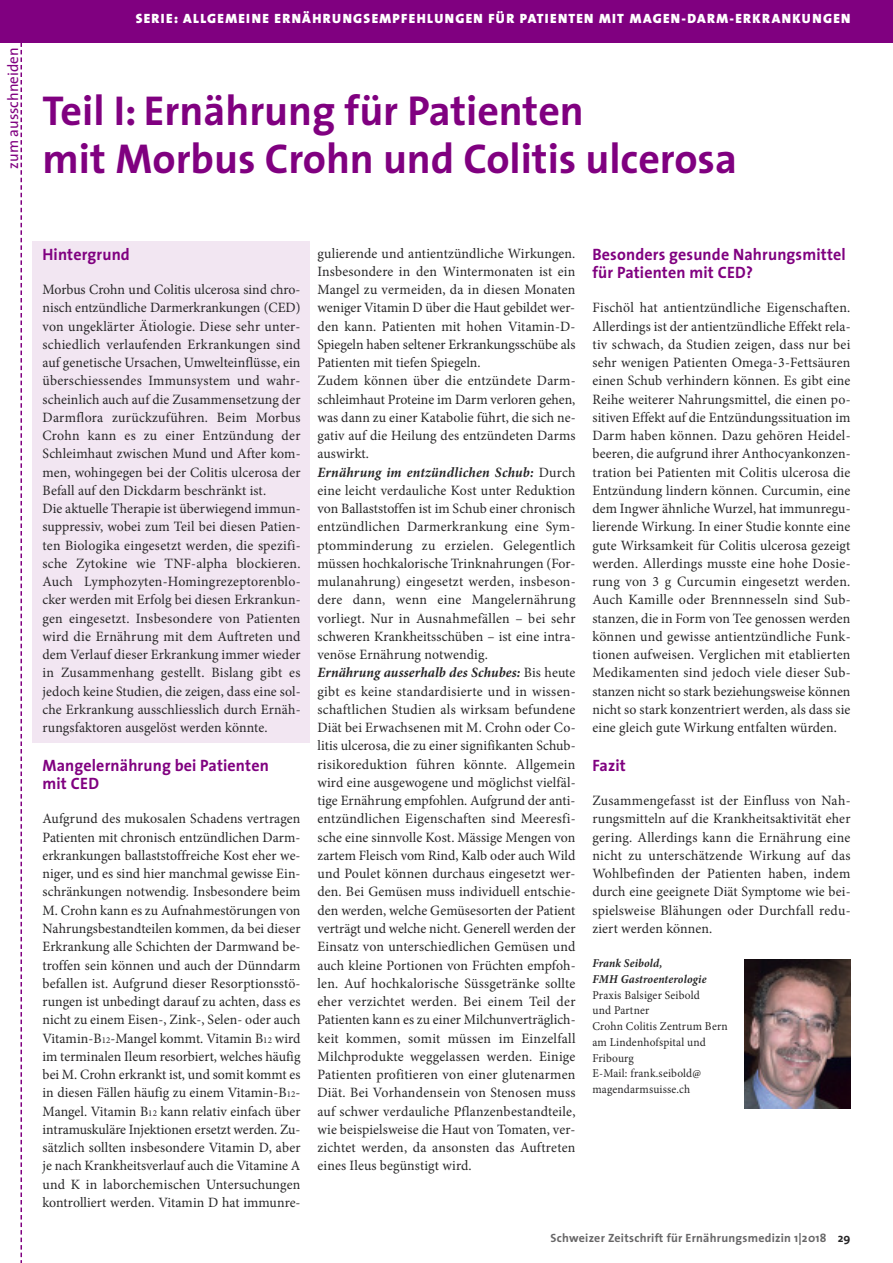
<style>
.page{position:relative;width:893px;height:1263px;background:#fff}
.page>*{position:absolute;margin:0;border:0;box-sizing:border-box;transform-origin:0 0}
.t1{font:700 42px "The Sans";color:#800080}
.t2{font:700 16.5px/18.3px "The Sans";letter-spacing:.01em;color:#800080}
.t3{font:15px "The Sans";color:#800080}
.t4{font:14.25px/18.3px "Minion Pro";letter-spacing:.01em;color:#272627;text-align:justify}
.t5{font:900 13.5px "The Sans";letter-spacing:.1em;color:#fff}
.t6{font:12px/15.8px "Minion Pro";letter-spacing:.015em;color:#272627;scale:.95 1}
.t7{font:700 12px "The Sans";letter-spacing:.02em;color:#686768}
.t8{font:italic 700 12px/15.8px "Minion Pro";letter-spacing:.015em;color:#272627;scale:.95 1}
.s1{font-size:9px}
.s2{font-weight:700;font-style:italic}
.s3{color:#272627}
</style>
<div class="page">
<div style="left:32px;top:242px;width:278px;height:501px;background:#f2e6f2"></div>
<div style="left:0;top:0;width:893px;height:43px;background:#800080"></div>
<svg style="left:21px;top:43px;width:1px;height:1220px"></svg>
<img style="left:744px;top:959px;width:106px;height:149px">
<p class="t3" style="left:7px;top:169px;width:122px;rotate:-90deg">zum ausschneiden</p>
<p class="t5" style="left:136px;top:13px;width:716px">SERIE: ALLGEMEINE ERNÄHRUNGSEMPFEHLUNGEN FÜR PATIENTEN MIT MAGEN-DARM-ERKRANKUNGEN</p>
<h1 class="t1" style="left:43px;top:94px;width:543px">Teil I: Ernährung für Patienten</h1>
<h1 class="t1" style="left:43px;top:142px;width:696px">mit Morbus Crohn und Colitis ulcerosa</h1>
<p class="t2" style="left:43px;top:246px;width:89px">Hintergrund</p>
<p class="t4" style="left:43px;top:282px;width:260px;text-align:left">Morbus Crohn und Colitis ulcerosa sind chro&shy;nisch entzündliche Darmerkrankungen (CED) von ungeklärter Ätiologie. Diese sehr unter&shy;schiedlich verlaufenden Erkrankungen sind auf genetische Ursachen, Umwelteinflüsse, ein überschiessendes Immunsystem und wahr&shy;scheinlich auch auf die Zusammensetzung der Darmflora zurückzuführen. Beim Morbus Crohn kann es zu einer Entzündung der Schleimhaut zwischen Mund und After kom&shy;men, wohingegen bei der Colitis ulcerosa der Befall auf den Dickdarm beschränkt ist.<br>Die aktuelle Therapie ist überwiegend immun&shy;suppressiv, wobei zum Teil bei diesen Patien&shy;ten Biologika eingesetzt werden, die spezifi&shy;sche Zytokine wie TNF-alpha blockieren.<br>Auch Lymphozyten-Homingrezeptorenblo&shy;cker werden mit Erfolg bei diesen Erkrankun&shy;gen eingesetzt. Insbesondere von Patienten wird die Ernährung mit dem Auftreten und dem Verlauf dieser Erkrankung immer wieder in Zusammenhang gestellt. Bislang gibt es jedoch keine Studien, die zeigen, dass eine sol&shy;che Erkrankung ausschliesslich durch Ernäh&shy;rungsfaktoren ausgelöst werden könnte.</p>
<p class="t2" style="left:43px;top:757px;width:228px">Mangelernährung bei Patienten mit CED</p>
<p class="t4" style="left:42px;top:811px;width:260px">Aufgrund des mukosalen Schadens vertragen Patienten mit chronisch entzündlichen Darm&shy;erkrankungen ballaststoffreiche Kost eher we&shy;niger, und es sind hier manchmal gewisse Ein&shy;schränkungen notwendig. Insbesondere beim M. Crohn kann es zu Aufnahmestörungen von Nahrungsbestandteilen kommen, da bei dieser Erkrankung alle Schichten der Darmwand be&shy;troffen sein können und auch der Dünndarm befallen ist. Aufgrund dieser Resorptionsstö&shy;rungen ist unbedingt darauf zu achten, dass es nicht zu einem Eisen-, Zink-, Selen- oder auch Vitamin-B<span class="s1">12</span>-Mangel kommt. Vitamin B<span class="s1">12</span> wird im terminalen Ileum resorbiert, welches häufig bei M. Crohn erkrankt ist, und somit kommt es in diesen Fällen häufig zu einem Vitamin-B<span class="s1">12</span>- Mangel. Vitamin B<span class="s1">12</span> kann relativ einfach über intramuskuläre Injektionen ersetzt werden. Zu&shy;sätzlich sollten insbesondere Vitamin D, aber je nach Krankheitsverlauf auch die Vitamine A und K in laborchemischen Untersuchungen kontrolliert werden. Vitamin D hat immunre-</p>
<p class="t4" style="left:317px;top:245px;width:260px;text-align:left">gulierende und antientzündliche Wirkungen.<br>Insbesondere in den Wintermonaten ist ein Mangel zu vermeiden, da in diesen Monaten weniger Vitamin D über die Haut gebildet wer&shy;den kann. Patienten mit hohen Vitamin-D-Spiegeln haben seltener Erkrankungsschübe als Patienten mit tiefen Spiegeln.<br>Zudem können über die entzündete Darm&shy;schleimhaut Proteine im Darm verloren gehen, was dann zu einer Katabolie führt, die sich ne&shy;gativ auf die Heilung des entzündeten Darms auswirkt.<br><span class="s2">Ernährung im entzündlichen Schub:</span> Durch eine leicht verdauliche Kost unter Reduktion von Ballaststoffen ist im Schub einer chronisch entzündlichen Darmerkrankung eine Sym&shy;ptomminderung zu erzielen. Gelegentlich müssen hochkalorische Trinknahrungen (For&shy;mulanahrung) eingesetzt werden, insbeson&shy;dere dann, wenn eine Mangelernährung vorliegt. Nur in Ausnahmefällen – bei sehr schweren Krankheitsschüben – ist eine intra&shy;venöse Ernährung notwendig.<br><span class="s2">Ernährung ausserhalb des Schubes:</span> Bis heute gibt es keine standardisierte und in wissen&shy;schaftlichen Studien als wirksam befundene Diät bei Erwachsenen mit M. Crohn oder Co&shy;litis ulcerosa, die zu einer signifikanten Schub&shy;risikoreduktion führen könnte. Allgemein wird eine ausgewogene und möglichst vielfäl&shy;tige Ernährung empfohlen. Aufgrund der anti&shy;entzündlichen Eigenschaften sind Meeresfi&shy;sche eine sinnvolle Kost. Mässige Mengen von zartem Fleisch vom Rind, Kalb oder auch Wild und Poulet können durchaus eingesetzt wer&shy;den. Bei Gemüsen muss individuell entschie&shy;den werden, welche Gemüsesorten der Patient verträgt und welche nicht. Generell werden der Einsatz von unterschiedlichen Gemüsen und auch kleine Portionen von Früchten empfoh&shy;len. Auf hochkalorische Süssgetränke sollte eher verzichtet werden. Bei einem Teil der Patienten kann es zu einer Milchunverträglich&shy;keit kommen, somit müssen im Einzelfall Milchprodukte weggelassen werden. Einige Patienten profitieren von einer glutenarmen Diät. Bei Vorhandensein von Stenosen muss auf schwer verdauliche Pflanzenbestandteile, wie beispielsweise die Haut von Tomaten, ver&shy;zichtet werden, da ansonsten das Auftreten eines Ileus begünstigt wird.</p>
<p class="t2" style="left:592px;top:246px;width:255px">Besonders gesunde Nahrungsmittel für Patienten mit CED?</p>
<p class="t4" style="left:592px;top:300px;width:260px">Fischöl hat antientzündliche Eigenschaften.<br>Allerdings ist der antientzündliche Effekt rela&shy;tiv schwach, da Studien zeigen, dass nur bei sehr wenigen Patienten Omega-3-Fettsäuren einen Schub verhindern können. Es gibt eine Reihe weiterer Nahrungsmittel, die einen po&shy;sitiven Effekt auf die Entzündungssituation im Darm haben können. Dazu gehören Heidel&shy;beeren, die aufgrund ihrer Anthocyankonzen&shy;tration bei Patienten mit Colitis ulcerosa die Entzündung lindern können. Curcumin, eine dem Ingwer ähnliche Wurzel, hat immunregu&shy;lierende Wirkung. In einer Studie konnte eine gute Wirksamkeit für Colitis ulcerosa gezeigt werden. Allerdings musste eine hohe Dosie&shy;rung von 3 g Curcumin eingesetzt werden.<br>Auch Kamille oder Brennnesseln sind Sub&shy;stanzen, die in Form von Tee genossen werden können und gewisse antientzündliche Funk&shy;tionen aufweisen. Verglichen mit etablierten Medikamenten sind jedoch viele dieser Sub&shy;stanzen nicht so stark beziehungsweise können nicht so stark konzentriert werden, als dass sie eine gleich gute Wirkung entfalten würden.</p>
<p class="t2" style="left:592px;top:757px;width:35px">Fazit</p>
<p class="t4" style="left:592px;top:793px;width:260px">Zusammengefasst ist der Einfluss von Nah&shy;rungsmitteln auf die Krankheitsaktivität eher gering. Allerdings kann die Ernährung eine nicht zu unterschätzende Wirkung auf das Wohlbefinden der Patienten haben, indem durch eine geeignete Diät Symptome wie bei&shy;spielsweise Blähungen oder Durchfall redu&shy;ziert werden können.</p>
<p class="t8" style="left:592px;top:956px;width:122px">Frank Seibold,<br>FMH Gastroenterologie</p>
<p class="t6" style="left:592px;top:988px;width:144px">Praxis Balsiger Seibold<br>und Partner<br>Crohn Colitis Zentrum Bern am Lindenhofspital und<br>Fribourg<br>E-Mail: frank.seibold@ magendarmsuisse.ch</p>
<p class="t7" style="left:551px;top:1233px;width:301px">Schweizer Zeitschrift für Ernährungsmedizin 1|2018 <span class="s3">29</span></p>
</div>
